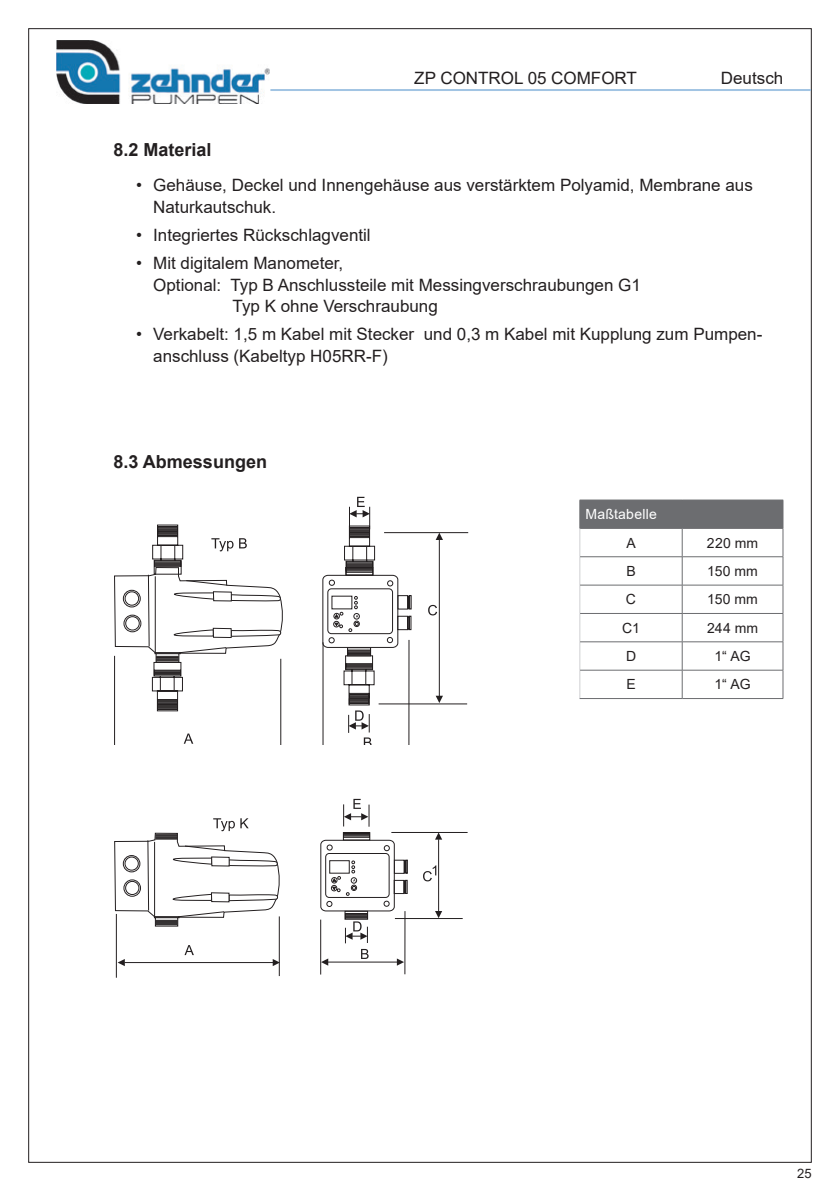
<style>
.page{position:relative;width:840px;height:1191px;background:#fff}
.page>*{position:absolute;margin:0;border:0;box-sizing:border-box;transform-origin:0 0}
.t1{font:700 18px "Arial";color:#231f20}
.t2{font:17px/21.2px "Arial";color:#231f20}
.t3{font:14px "Arial";letter-spacing:.015em;color:#231f20}
.t4{font:14px "Arial";letter-spacing:.015em;color:#fff}
.t5{font:13px "Arial";color:#231f20}
</style>
<div class="page">
<img style="left:57px;top:40px;width:212px;height:64px">
<hr style="left:270px;top:89px;width:540px;height:2px;background:#a1c4e3">
<svg style="left:579px;top:500px;width:204px;height:198px"></svg>
<hr style="left:579px;top:698px;width:102px;height:1px;background:#6c6d70">
<hr style="left:681px;top:698px;width:101px;height:1px;background:#6c6d70">
<hr style="left:116px;top:914px;width:1px;height:63px;background:#231f20">
<hr style="left:279px;top:916px;width:1px;height:60px;background:#231f20">
<hr style="left:320px;top:919px;width:1px;height:55px;background:#231f20">
<hr style="left:404px;top:911px;width:1px;height:63px;background:#231f20">
<svg style="left:114px;top:799px;width:353px;height:167px"></svg>
<svg style="left:152px;top:525px;width:240px;height:41px"></svg>
<svg style="left:428px;top:605px;width:9px;height:10px"></svg>
<svg style="left:114px;top:566px;width:297px;height:178px"></svg>
<svg style="left:349px;top:497px;width:21px;height:32px"></svg>
<hr style="left:408px;top:640px;width:1px;height:104px;background:#231f20">
<hr style="left:439px;top:539px;width:1px;height:157px;background:#231f20">
<svg style="left:435px;top:533px;width:8px;height:7px"></svg>
<svg style="left:435px;top:695px;width:8px;height:8px"></svg>
<hr style="left:384px;top:532px;width:84px;height:1px;background:#231f20">
<hr style="left:378px;top:703px;width:89px;height:1px;background:#231f20">
<svg style="left:211px;top:538px;width:22px;height:13px"></svg>
<svg style="left:239px;top:538px;width:8px;height:10px"></svg>
<p class="t2" style="left:414px;top:67px;width:224px">ZP CONTROL 05 COMFORT</p>
<p class="t2" style="left:720px;top:67px;width:64px">Deutsch</p>
<p class="t1" style="left:113px;top:137px;width:100px">8.2 Material</p>
<p class="t2" style="left:153px;top:175px;width:601px;text-indent:-17px">• Gehäuse, Deckel und Innengehäuse aus verstärktem Polyamid, Membrane aus<br>Naturkautschuk.</p>
<p class="t2" style="left:136px;top:224px;width:236px">• Integriertes Rückschlagventil</p>
<p class="t2" style="left:136px;top:253px;width:208px">• Mit digitalem Manometer,</p>
<p class="t2" style="left:153px;top:274px;width:489px">Optional: Typ B Anschlussteile mit Messingverschraubungen G1</p>
<p class="t2" style="left:232px;top:295px;width:207px">Typ K ohne Verschraubung</p>
<p class="t2" style="left:153px;top:323px;width:610px;text-indent:-17px">• Verkabelt: 1,5 m Kabel mit Stecker und 0,3 m Kabel mit Kupplung zum Pumpen&shy;anschluss (Kabeltyp H05RR-F)</p>
<p class="t1" style="left:113px;top:449px;width:155px">8.3 Abmessungen</p>
<p class="t4" style="left:585px;top:505px;width:73px">Maßtabelle</p>
<p class="t3" style="left:626px;top:533px;width:11px">A</p>
<p class="t3" style="left:706px;top:533px;width:53px">220 mm</p>
<p class="t3" style="left:626px;top:561px;width:11px">B</p>
<p class="t3" style="left:706px;top:561px;width:52px">150 mm</p>
<p class="t3" style="left:625px;top:590px;width:12px">C</p>
<p class="t3" style="left:706px;top:590px;width:52px">150 mm</p>
<p class="t3" style="left:621px;top:618px;width:19px">C1</p>
<p class="t3" style="left:706px;top:618px;width:53px">244 mm</p>
<p class="t3" style="left:625px;top:646px;width:12px">D</p>
<p class="t3" style="left:714px;top:646px;width:38px">1“ AG</p>
<p class="t3" style="left:626px;top:675px;width:11px">E</p>
<p class="t3" style="left:714px;top:675px;width:38px">1“ AG</p>
<p class="t5" style="left:796px;top:1164px;width:16px">25</p>
</div>
